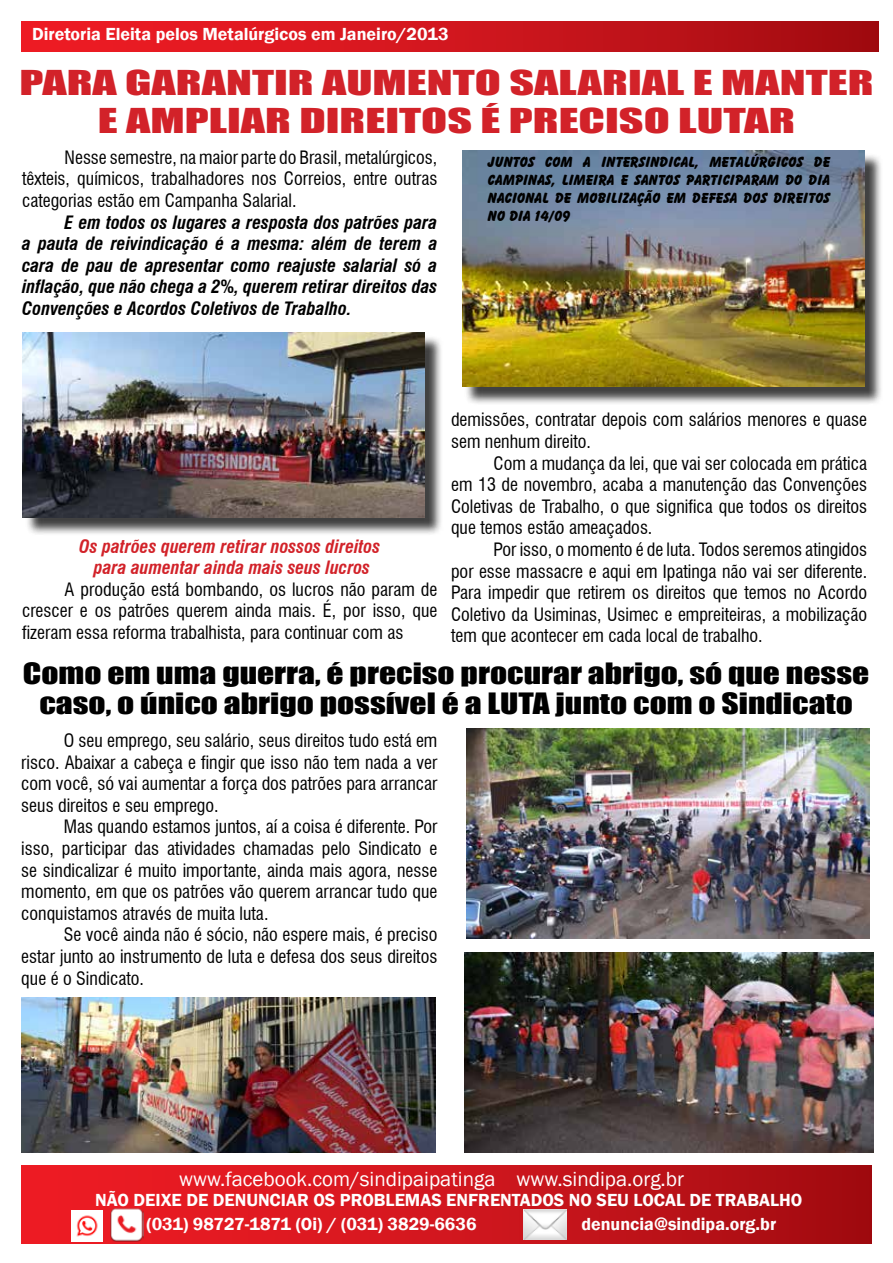
<style>
.page{position:relative;width:893px;height:1263px;background:#fff}
.page>*{position:absolute;margin:0;border:0;box-sizing:border-box;transform-origin:0 0}
.t1{font:31.5px/37.5px "Impact";color:#d22229;text-align:center;scale:1.52 1}
.t2{font:27px/30px "Impact";color:#000;text-align:center;scale:1.24 1}
.t3{font:21px "Franklin Gothic";color:#fff}
.t4{font:condensed 18px/21.6px "Swiss 721 BT";color:#000;text-align:justify}
.t5{font:italic 700 condensed 18px/21.6px "Swiss 721 BT";color:#000;text-align:justify}
.t6{font:600 18px/24.3px "Franklin Gothic";color:#fff}
.t7{font:italic 700 condensed 18px/21.6px "Swiss 721 BT";color:#d22229;text-align:center}
.t8{font:800 15px/18px "Balloon BT";color:#000;text-align:justify}
</style>
<div class="page">
<div style="left:21px;top:1165px;width:851px;height:78px;background:linear-gradient(to right,#f52029,#a60d12)"></div>
<img style="left:523px;top:1210px;width:43px;height:30px">
<img style="left:110px;top:1207px;width:34px;height:34px">
<img style="left:72px;top:1210px;width:30px;height:31px">
<div style="left:21px;top:21px;width:857px;height:31px;background:linear-gradient(to right,#f51e26,#a60d12)"></div>
<div style="left:464px;top:153px;width:419px;height:253px;background:#000;opacity:.75"></div>
<img style="left:462px;top:151px;width:402px;height:236px">
<div style="left:25px;top:335px;width:418px;height:201px;background:#000;opacity:.75"></div>
<img style="left:23px;top:333px;width:402px;height:184px">
<img style="left:465px;top:952px;width:408px;height:200px">
<img style="left:466px;top:729px;width:404px;height:210px">
<img style="left:21px;top:997px;width:415px;height:156px">
<p class="t6" style="left:32px;top:22px;width:418px">Diretoria Eleita pelos Metalúrgicos em Janeiro/2013</p>
<h1 class="t1" style="left:20px;top:63px;width:563px">PARA GARANTIR AUMENTO SALARIAL E MANTER<br>E AMPLIAR DIREITOS É PRECISO LUTAR</h1>
<p class="t4" style="left:22px;top:146px;width:417px;text-indent:43px">Nesse semestre, na maior parte do Brasil, metalúrgicos, têxteis, químicos, trabalhadores nos Correios, entre outras categorias estão em Campanha Salarial.</p>
<p class="t5" style="left:22px;top:211px;width:417px;text-indent:43px">E em todos os lugares a resposta dos patrões para a pauta de reivindicação é a mesma: além de terem a cara de pau de apresentar como reajuste salarial só a inflação, que não chega a 2%, querem retirar direitos das Convenções e Acordos Coletivos de Trabalho.</p>
<p class="t8" style="left:488px;top:153px;width:344px">JUNTOS COM A INTERSINDICAL, METALÚRGICOS DE CAMPINAS, LIMEIRA E SANTOS PARTICIPARAM DO DIA NACIONAL DE MOBILIZAÇÃO EM DEFESA DOS DIREITOS NO DIA 14/09</p>
<p class="t7" style="left:79px;top:535px;width:303px">Os patrões querem retirar nossos direitos para aumentar ainda mais seus lucros</p>
<p class="t4" style="left:22px;top:578px;width:417px;text-indent:43px">A produção está bombando, os lucros não param de crescer e os patrões querem ainda mais. É, por isso, que fizeram essa reforma trabalhista, para continuar com as</p>
<p class="t4" style="left:451px;top:409px;width:418px">demissões, contratar depois com salários menores e quase sem nenhum direito.</p>
<p class="t4" style="left:451px;top:452px;width:418px;text-indent:43px">Com a mudança da lei, que vai ser colocada em prática em 13 de novembro, acaba a manutenção das Convenções Coletivas de Trabalho, o que significa que todos os direitos que temos estão ameaçados.</p>
<p class="t4" style="left:451px;top:539px;width:418px;text-indent:43px">Por isso, o momento é de luta. Todos seremos atingidos por esse massacre e aqui em Ipatinga não vai ser diferente.<br>Para impedir que retirem os direitos que temos no Acordo Coletivo da Usiminas, Usimec e empreiteiras, a mobilização tem que acontecer em cada local de trabalho.</p>
<h2 class="t2" style="left:23px;top:657px;width:684px">Como em uma guerra, é preciso procurar abrigo, só que nesse caso, o único abrigo possível é a LUTA junto com o Sindicato</h2>
<p class="t4" style="left:21px;top:730px;width:418px;text-indent:43px">O seu emprego, seu salário, seus direitos tudo está em risco. Abaixar a cabeça e fingir que isso não tem nada a ver com você, só vai aumentar a força dos patrões para arrancar seus direitos e seu emprego.</p>
<p class="t4" style="left:21px;top:816px;width:418px;text-indent:43px">Mas quando estamos juntos, aí a coisa é diferente. Por isso, participar das atividades chamadas pelo Sindicato e se sindicalizar é muito importante, ainda mais agora, nesse momento, em que os patrões vão querem arrancar tudo que conquistamos através de muita luta.</p>
<p class="t4" style="left:21px;top:924px;width:418px;text-indent:43px">Se você ainda não é sócio, não espere mais, é preciso estar junto ao instrumento de luta e defesa dos seus direitos que é o Sindicato.</p>
<p class="t3" style="left:179px;top:1166px;width:506px">www.facebook.com/sindipaipatinga www.sindipa.org.br</p>
<p class="t6" style="left:146px;top:1188px;width:657px;text-indent:-51px">NÃO DEIXE DE DENUNCIAR OS PROBLEMAS ENFRENTADOS NO SEU LOCAL DE TRABALHO (031) 98727-1871 (Oi) / (031) 3829-6636</p>
<p class="t6" style="left:581px;top:1212px;width:196px">denuncia@sindipa.org.br</p>
</div>
